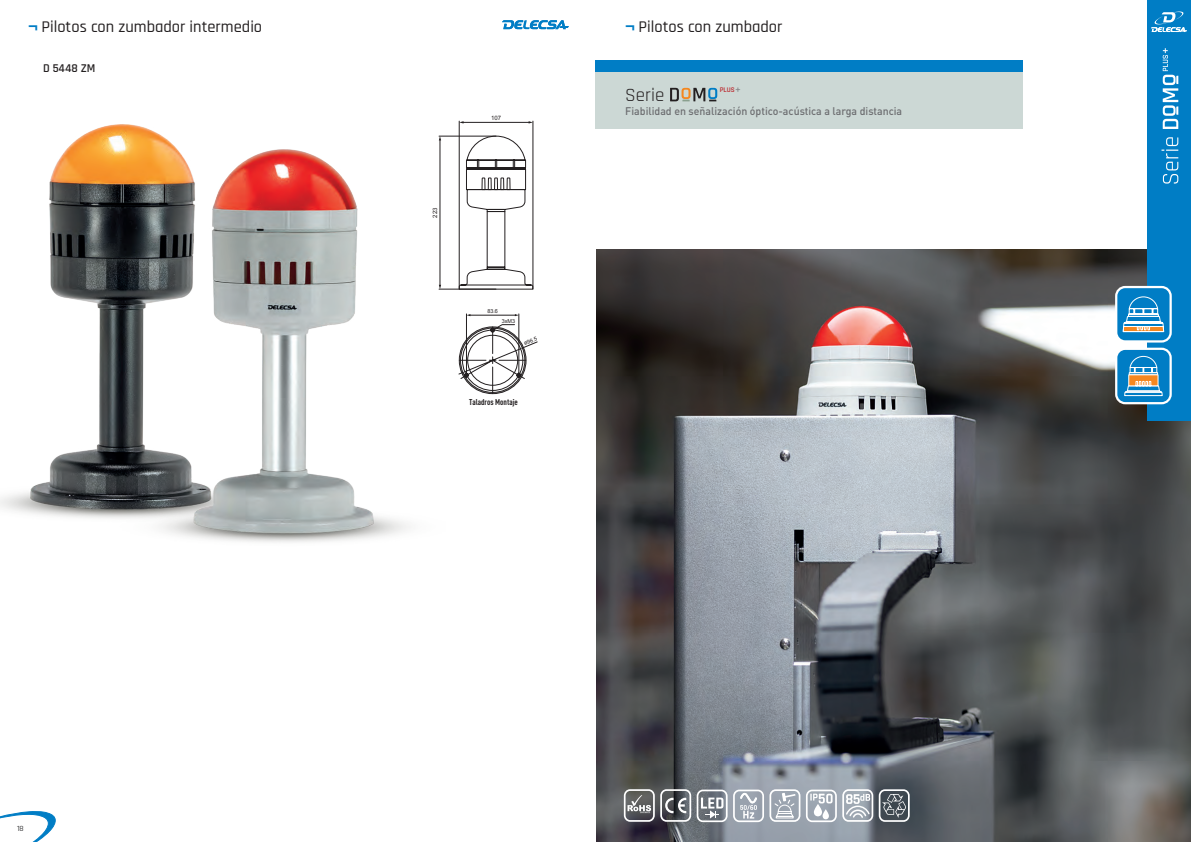
<style>
.page{position:relative;width:1191px;height:842px;background:#fff}
.page>*{position:absolute;margin:0;border:0;box-sizing:border-box;transform-origin:0 0}
.t1{font:18.9px "Rajdhani";color:#231f20}
.t2{font:500 16.5px "Rajdhani";color:#231f20}
.t3{font:600 12px "Rajdhani";color:#231f20}
.t4{font:500 11px "DIN Pro";color:#6c6d70;scale:.96 1}
.t5{font:700 8.4px "DIN Cond";color:#231f20}
.t6{font:500 8px "Rajdhani";color:#3e3e3f}
.t7{font:600 7.1px "Rajdhani";color:#bb242a}
.t8{font:6px "Arial";color:#231f20}
.t9{font:5.5px "Arial";color:#231f20}
.s1{font-family:"Helvetica Neue LT Std";font-weight:700;color:#007dc5}
.s2{font-size:10.5px;color:#86888b}
</style>
<div class="page">
<div style="left:1147px;top:0;width:44px;height:421px;background:#007dc5"></div>
<svg style="left:0;top:811px;width:55px;height:31px"></svg>
<svg style="left:502px;top:20px;width:67px;height:9px"></svg>
<svg style="left:1151px;top:12px;width:36px;height:20px"></svg>
<hr style="left:439px;top:289px;width:57px;height:1px;background:#231f20">
<hr style="left:439px;top:136px;width:57px;height:1px;background:#231f20">
<hr style="left:440px;top:140px;width:1px;height:146px;background:#231f20">
<hr style="left:533px;top:121px;width:1px;height:168px;background:#231f20">
<svg style="left:459px;top:120px;width:74px;height:170px"></svg>
<svg style="left:459px;top:314px;width:78px;height:80px"></svg>
<img style="left:0;top:124px;width:170px;height:394px">
<img style="left:118px;top:142px;width:327px;height:400px">
<img style="left:596px;top:249px;width:595px;height:593px">
<div style="left:595px;top:70px;width:427px;height:58px;background:#ccd8d5"></div>
<svg style="left:670px;top:88px;width:47px;height:13px"></svg>
<svg style="left:1161px;top:137px;width:17px;height:47px"></svg>
<svg style="left:1162px;top:48px;width:16px;height:81px"></svg>
<div style="left:595px;top:61px;width:427px;height:11px;background:#007dc5"></div>
<div style="left:1147px;top:206px;width:44px;height:215px;background:#007dc5"></div>
<div style="left:1116px;top:287px;width:54px;height:54px;background:#007dc5;border-radius:9px"></div>
<div style="left:1115px;top:286px;width:56px;height:57px;border:2px solid #fff;border-radius:9px"></div>
<div style="left:1116px;top:349px;width:54px;height:54px;background:#007dc5;border-radius:9px"></div>
<div style="left:1115px;top:348px;width:56px;height:56px;border:2px solid #fff;border-radius:9px"></div>
<svg style="left:1121px;top:296px;width:43px;height:100px"></svg>
<div style="left:806px;top:790px;width:31px;height:32px;border:2px solid #fff;border-radius:6px"></div>
<svg style="left:814px;top:804px;width:8px;height:12px"></svg>
<svg style="left:822px;top:809px;width:7px;height:10px"></svg>
<svg style="left:810px;top:794px;width:22px;height:9px"></svg>
<div style="left:842px;top:789px;width:31px;height:33px;border:2px solid #fff;border-radius:6px"></div>
<svg style="left:844px;top:794px;width:27px;height:25px"></svg>
<div style="left:769px;top:789px;width:31px;height:33px;border:2px solid #fff;border-radius:6px"></div>
<svg style="left:773px;top:793px;width:22px;height:26px"></svg>
<div style="left:660px;top:789px;width:31px;height:33px;border:2px solid #fff;border-radius:6px"></div>
<svg style="left:665px;top:798px;width:21px;height:15px"></svg>
<div style="left:624px;top:789px;width:31px;height:33px;border:2px solid #fff;border-radius:6px"></div>
<svg style="left:627px;top:795px;width:24px;height:18px"></svg>
<div style="left:696px;top:790px;width:31px;height:32px;border:2px solid #fff;border-radius:6px"></div>
<svg style="left:701px;top:797px;width:22px;height:21px"></svg>
<div style="left:733px;top:790px;width:31px;height:32px;border:2px solid #fff;border-radius:6px"></div>
<svg style="left:740px;top:793px;width:17px;height:25px"></svg>
<div style="left:878px;top:789px;width:31px;height:33px;border:2px solid #fff;border-radius:6px"></div>
<svg style="left:882px;top:794px;width:24px;height:24px"></svg>
<h2 class="t2" style="left:28px;top:17px;width:235px"><span class="s1">¬</span> Pilotos con zumbador intermedio</h2>
<h2 class="t2" style="left:625px;top:17px;width:159px"><span class="s1">¬</span> Pilotos con zumbador</h2>
<p class="t3" style="left:43px;top:61px;width:54px">D 5448 ZM</p>
<p class="t6" style="left:17px;top:824px;width:8px">18</p>
<p class="t8" style="left:431px;top:218px;width:12px;rotate:-90deg">223</p>
<p class="t8" style="left:491px;top:114px;width:12px">107</p>
<p class="t9" style="left:487px;top:307px;width:12px">83.6</p>
<p class="t9" style="left:502px;top:318px;width:15px">3xM3</p>
<p class="t9" style="left:523px;top:340px;width:15px;rotate:-22deg">ø96.5</p>
<p class="t5" style="left:469px;top:397px;width:50px">Taladros Montaje</p>
<p class="t7" style="left:720px;top:86px;width:23px">PLUS<span class="s2">+</span></p>
<h1 class="t1" style="left:625px;top:85px;width:41px">Serie</h1>
<p class="t4" style="left:625px;top:102px;width:290px">Fiabilidad en señalización óptico-acústica a larga distancia</p>
</div>
